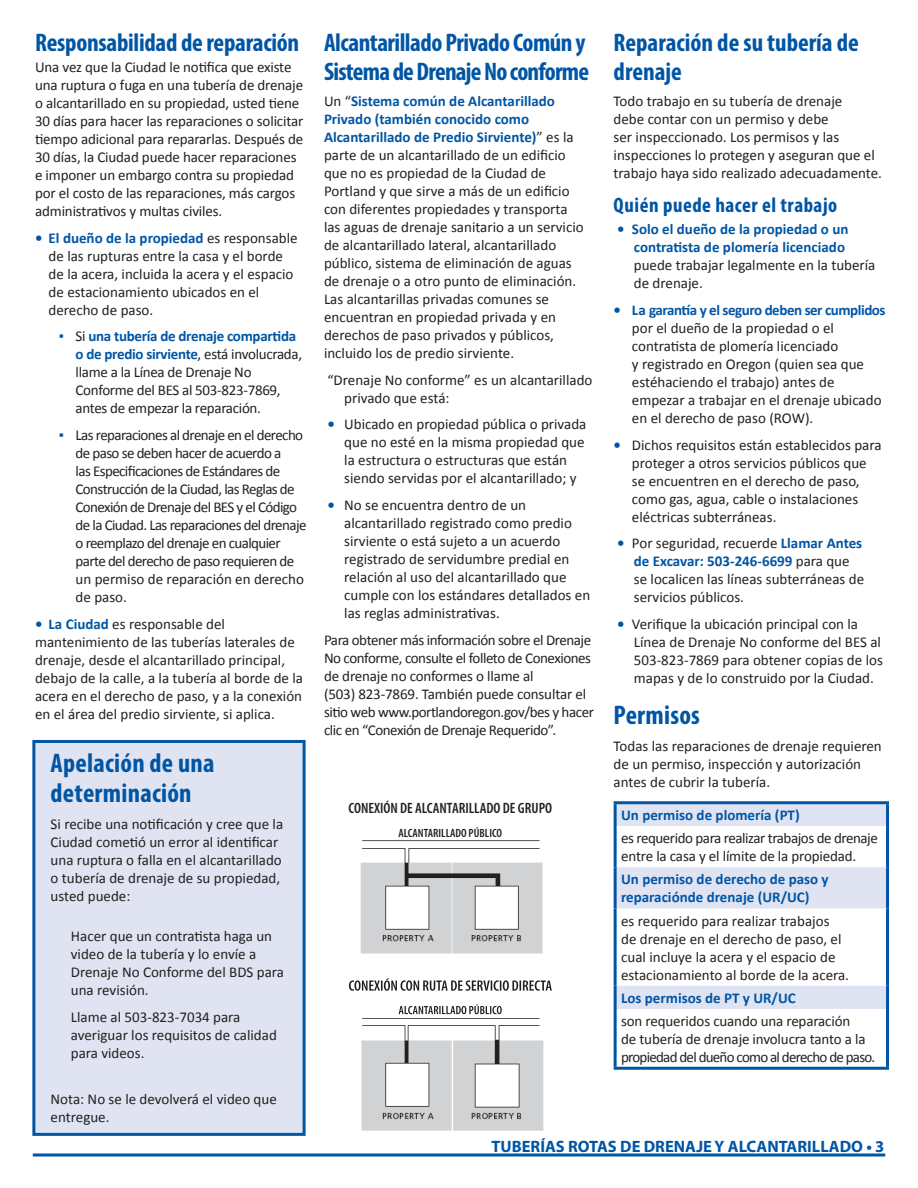
<style>
.page{position:relative;width:918px;height:1188px;background:#fff}
.page>*{position:absolute;margin:0;border:0;box-sizing:border-box;transform-origin:0 0}
.Subhead_1{font:700 condensed 27px/30px "Myriad Pro";letter-spacing:.01em;color:#0155a5}
.Subhead_1-2{font:700 condensed 25.5px/28.5px "Myriad Pro";letter-spacing:-.01em;color:#0155a5}
.Subhead_2{font:700 condensed 21px "Myriad Pro";letter-spacing:.025em;color:#0155a5}
.t1{font:700 16.5px "Myriad Pro";color:#0155a5}
.Body_text{font:15px/18px "Calibri";color:#231f20}
.blt{font:15px/18px "Calibri";color:#231f20}
.blt_2{font:15px/18px "Calibri";color:#231f20}
.blt_2-2{font:15px/18px "Calibri";letter-spacing:-.04em;color:#231f20}
.Body_text-2{font:15px/18px "Calibri";letter-spacing:-.03em;color:#231f20}
.numbered{font:15px/18px "Calibri";color:#231f20}
.blt_2-3{font:15px/18px "Calibri";letter-spacing:-.02em;color:#231f20}
.blt-2{font:700 15px/18px "Calibri";color:#0155a5}
.Body_text-3{font:700 15px/18px "Calibri";color:#0155a5}
.Body_text-4{font:600 condensed 15px "Myriad Pro";color:#231f20}
.Body_text-5{font:600 condensed 12px "Myriad Pro";color:#231f20}
.s1{font-weight:700;color:#0155a5}
.s2{font-weight:400;color:#231f20}
</style>
<div class="page">
<hr style="left:33px;top:1154px;width:852px;height:2px;background:#0155a5">
<div style="left:32px;top:740px;width:274px;height:396px;background:#e0e4f2;border:3px solid #0155a5"></div>
<svg style="left:617px;top:804px;width:269px;height:205px"></svg>
<hr style="left:614px;top:801px;width:275px;height:3px;background:#0155a5">
<hr style="left:614px;top:804px;width:3px;height:22px;background:#0155a5">
<hr style="left:886px;top:804px;width:3px;height:22px;background:#0155a5">
<hr style="left:614px;top:826px;width:3px;height:41px;background:#0155a5">
<hr style="left:886px;top:826px;width:3px;height:41px;background:#0155a5">
<hr style="left:614px;top:867px;width:3px;height:41px;background:#0155a5">
<hr style="left:886px;top:867px;width:3px;height:41px;background:#0155a5">
<hr style="left:614px;top:908px;width:3px;height:78px;background:#0155a5">
<hr style="left:886px;top:908px;width:3px;height:78px;background:#0155a5">
<hr style="left:614px;top:986px;width:3px;height:23px;background:#0155a5">
<hr style="left:886px;top:986px;width:3px;height:23px;background:#0155a5">
<hr style="left:614px;top:1009px;width:3px;height:58px;background:#0155a5">
<hr style="left:886px;top:1009px;width:3px;height:58px;background:#0155a5">
<hr style="left:614px;top:1067px;width:275px;height:3px;background:#0155a5">
<img style="left:360px;top:840px;width:184px;height:291px">
<div style="left:343px;top:969px;width:226px;height:48px;background:#fff"></div>
<svg style="left:349px;top:978px;width:203px;height:13px"></svg>
<svg style="left:399px;top:1004px;width:103px;height:10px"></svg>
<p class="Subhead_1-2" style="left:35px;top:28px;width:266px">Responsabilidad de reparación</p>
<p class="Body_text" style="left:35px;top:58px;width:270px">Una vez que la Ciudad le notifica que existe una ruptura o fuga en una tubería de drenaje o alcantarillado en su propiedad, usted tiene 30 días para hacer las reparaciones o solicitar tiempo adicional para repararlas. Después de 30 días, la Ciudad puede hacer reparaciones e imponer un embargo contra su propiedad por el costo de las reparaciones, más cargos administrativos y multas civiles.</p>
<p class="blt_2" style="left:49px;top:229px;width:251px;text-indent:-14px"><span class="s1">• El dueño de la propiedad</span> es responsable de las rupturas entre la casa y el borde de la acera, incluida la acera y el espacio de estacionamiento ubicados en el derecho de paso.</p>
<p class="blt_2-3" style="left:76px;top:327px;width:228px;text-indent:-17px"><span class="s1">▪</span> Si <span class="s1">una tubería de drenaje compartida o de predio sirviente</span>, está involucrada, llame a la Línea de Drenaje No Conforme del BES al 503-823-7869, antes de empezar la reparación.</p>
<p class="blt_2-2" style="left:76px;top:426px;width:232px;text-indent:-17px"><span class="s1">▪</span> Las reparaciones al drenaje en el derecho de paso se deben hacer de acuerdo a<br>las Especificaciones de Estándares de Construcción de la Ciudad, las Reglas de Conexión de Drenaje del BES y el Código de la Ciudad. Las reparaciones del drenaje o reemplazo del drenaje en cualquier parte del derecho de paso requieren de un permiso de reparación en derecho de paso.</p>
<p class="blt_2" style="left:35px;top:615px;width:269px"><span class="s1">• La Ciudad</span> es responsable del mantenimiento de las tuberías laterales de drenaje, desde el alcantarillado principal, debajo de la calle, a la tubería al borde de la acera en el derecho de paso, y a la conexión en el área del predio sirviente, si aplica.</p>
<p class="Subhead_1" style="left:51px;top:748px;width:165px">Apelación de una determinación</p>
<p class="Body_text" style="left:51px;top:815px;width:234px">Si recibe una notificación y cree que la Ciudad cometió un error al identificar una ruptura o falla en el alcantarillado o tubería de drenaje de su propiedad, usted puede:</p>
<p class="numbered" style="left:71px;top:927px;width:215px">Hacer que un contratista haga un video de la tubería y lo envíe a<br>Drenaje No Conforme del BDS para una revisión.</p>
<p class="numbered" style="left:71px;top:1008px;width:208px">Llame al 503-823-7034 para averiguar los requisitos de calidad para videos.</p>
<p class="Body_text" style="left:51px;top:1091px;width:228px">Nota: No se le devolverá el video que entregue.</p>
<p class="Subhead_1-2" style="left:324px;top:28px;width:267px">Alcantarillado Privado Común y<br>Sistema de Drenaje No conforme</p>
<p class="Body_text" style="left:324px;top:92px;width:261px">Un “<span class="s1">Sistema común de Alcantarillado Privado (también conocido como Alcantarillado de Predio Sirviente)</span>” es la parte de un alcantarillado de un edificio que no es propiedad de la Ciudad de Portland y que sirve a más de un edificio con diferentes propiedades y transporta las aguas de drenaje sanitario a un servicio de alcantarillado lateral, alcantarillado público, sistema de eliminación de aguas de drenaje o a otro punto de eliminación.<br>Las alcantarillas privadas comunes se encuentran en propiedad privada y en derechos de paso privados y públicos, incluido los de predio sirviente.</p>
<p class="blt" style="left:344px;top:371px;width:250px;text-indent:-17px">“Drenaje No conforme” es un alcantarillado privado que está:</p>
<p class="blt" style="left:344px;top:416px;width:244px;text-indent:-17px"><span class="s1">•</span> Ubicado en propiedad pública o privada que no esté en la misma propiedad que la estructura o estructuras que están siendo servidas por el alcantarillado; y</p>
<p class="blt" style="left:344px;top:496px;width:248px;text-indent:-17px"><span class="s1">•</span> No se encuentra dentro de un alcantarillado registrado como predio sirviente o está sujeto a un acuerdo registrado de servidumbre predial en relación al uso del alcantarillado que cumple con los estándares detallados en las reglas administrativas.</p>
<p class="Body_text-2" style="left:324px;top:631px;width:271px">Para obtener más información sobre el Drenaje No conforme, consulte el folleto de Conexiones de drenaje no conformes o llame al<br>(503) 823-7869. También puede consultar el sitio web www.portlandoregon.gov/bes y hacer clic en “Conexión de Drenaje Requerido”.</p>
<p class="Body_text-4" style="left:348px;top:799px;width:205px">CONEXIÓN DE ALCANTARILLADO DE GRUPO</p>
<p class="Body_text-5" style="left:398px;top:826px;width:105px">ALCANTARILLADO PÚBLICO</p>
<p class="Subhead_1-2" style="left:614px;top:28px;width:247px">Reparación de su tubería de drenaje</p>
<p class="Body_text" style="left:614px;top:92px;width:270px">Todo trabajo en su tubería de drenaje<br>debe contar con un permiso y debe<br>ser inspeccionado. Los permisos y las inspecciones lo protegen y aseguran que el trabajo haya sido realizado adecuadamente.</p>
<p class="Subhead_2" style="left:614px;top:192px;width:225px">Quién puede hacer el trabajo</p>
<p class="blt-2" style="left:634px;top:220px;width:243px;text-indent:-17px">• Solo el dueño de la propiedad o un contratista de plomería licenciado <span class="s2">puede trabajar legalmente en la tubería de drenaje.</span></p>
<p class="Body_text" style="left:632px;top:301px;width:255px;text-indent:-18px"><span class="s1">• La garantía y el seguro deben ser cumplidos </span>por el dueño de la propiedad o el contratista de plomería licenciado<br>y registrado en Oregon (quien sea que estéhaciendo el trabajo) antes de empezar a trabajar en el drenaje ubicado en el derecho de paso (ROW).</p>
<p class="Body_text" style="left:632px;top:436px;width:251px;text-indent:-18px"><span class="s1">•</span> Dichos requisitos están establecidos para proteger a otros servicios públicos que se encuentren en el derecho de paso, como gas, agua, cable o instalaciones eléctricas subterráneas.</p>
<p class="blt" style="left:634px;top:534px;width:232px;text-indent:-17px"><span class="s1">•</span> Por seguridad, recuerde <span class="s1">Llamar Antes de Excavar: 503-246-6699</span> para que se localicen las líneas subterráneas de servicios públicos.</p>
<p class="blt" style="left:634px;top:615px;width:250px;text-indent:-17px"><span class="s1">•</span> Verifique la ubicación principal con la Línea de Drenaje No conforme del BES al 503-823-7869 para obtener copias de los mapas y de lo construido por la Ciudad.</p>
<p class="Subhead_1" style="left:614px;top:699px;width:88px">Permisos</p>
<p class="Body_text" style="left:614px;top:737px;width:270px">Todas las reparaciones de drenaje requieren de un permiso, inspección y autorización antes de cubrir la tubería.</p>
<p class="Body_text-3" style="left:621px;top:806px;width:180px">Un permiso de plomería (PT)</p>
<p class="Body_text-2" style="left:621px;top:829px;width:258px">es requerido para realizar trabajos de drenaje entre la casa y el límite de la propiedad.</p>
<p class="Body_text-3" style="left:621px;top:871px;width:209px">Un permiso de derecho de paso y reparaciónde drenaje (UR/UC)</p>
<p class="Body_text" style="left:621px;top:912px;width:229px">es requerido para realizar trabajos<br>de drenaje en el derecho de paso, el cual incluye la acera y el espacio de estacionamiento al borde de la acera.</p>
<p class="Body_text-3" style="left:621px;top:989px;width:176px">Los permisos de PT y UR/UC</p>
<p class="Body_text" style="left:621px;top:1012px;width:256px">son requeridos cuando una reparación<br>de tubería de drenaje involucra tanto a la propiedad del dueño como al derecho de paso.</p>
<p class="t1" style="left:492px;top:1135px;width:394px">TUBERÍAS ROTAS DE DRENAJE Y ALCANTARILLADO • 3</p>
</div>
